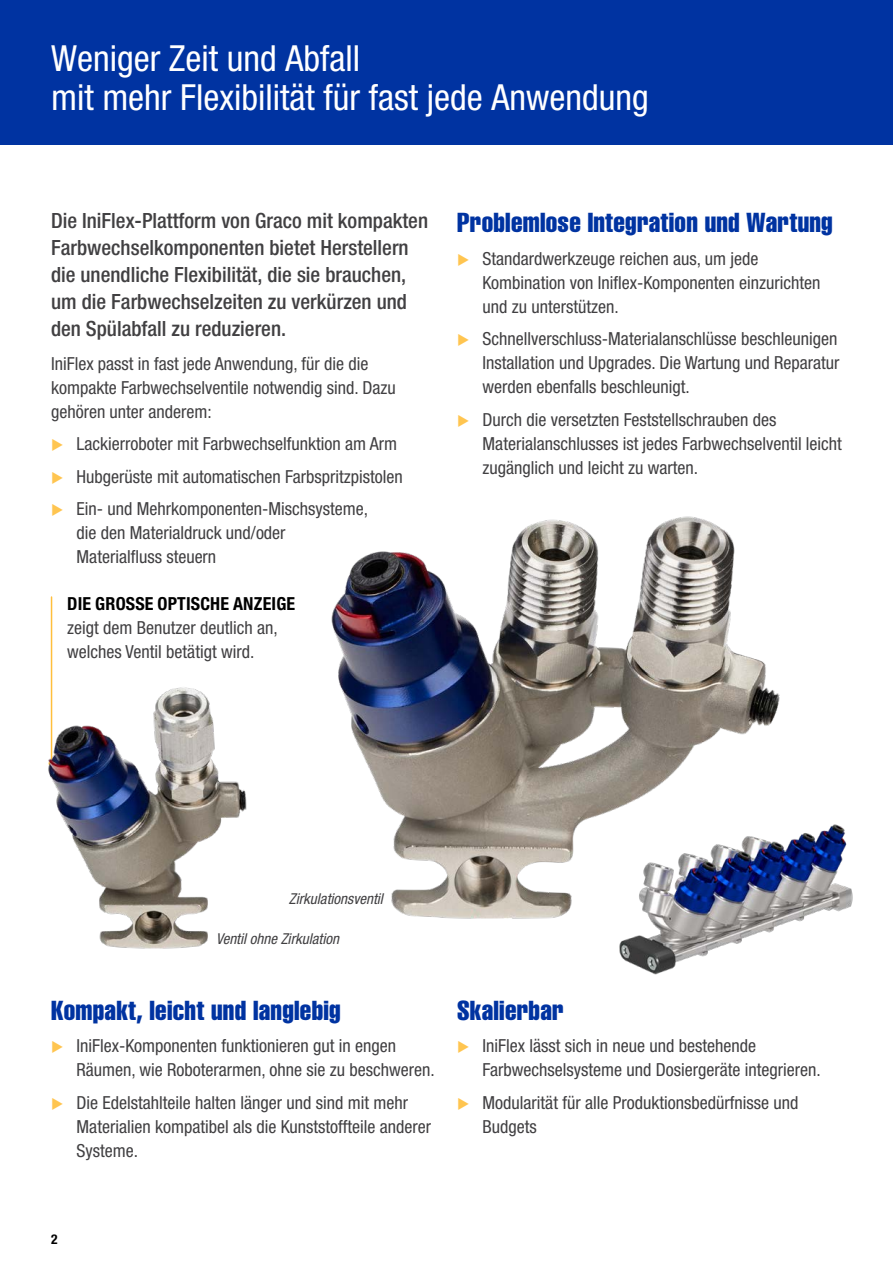
<style>
.page{position:relative;width:893px;height:1263px;background:#fff}
.page>*{position:absolute;margin:0;border:0;box-sizing:border-box;transform-origin:0 0}
.t1{font:condensed 36px/39px "Helvetica Neue LT Std";color:#fff}
.t2{font:27px "Helvetica LT Std Comp";letter-spacing:.01em;color:#0033a1}
.t3{font:500 condensed 21px/27px "Helvetica Neue LT Std";color:#414042}
.t4{font:condensed 18px/24px "Helvetica Neue LT Std";color:#414042}
.t5{font:700 condensed 18px "Helvetica Neue LT Std";letter-spacing:.01em;color:#000}
.t6{font:italic condensed 15px "Helvetica Neue LT Std";color:#414042}
.t7{font:700 condensed 13.5px "Helvetica Neue LT Std";color:#000}
</style>
<div class="page">
<div style="left:0;top:0;width:893px;height:144px;background:#0033a1"></div>
<hr style="left:51px;top:597px;width:1px;height:166px;background:#ffbf3c">
<img style="left:619px;top:824px;width:234px;height:151px">
<img style="left:332px;top:517px;width:447px;height:401px">
<img style="left:48px;top:686px;width:199px;height:262px">
<h1 class="t1" style="left:51px;top:39px;width:599px">Weniger Zeit und Abfall<br>mit mehr Flexibilität für fast jede Anwendung</h1>
<p class="t3" style="left:51px;top:206px;width:379px">Die IniFlex-Plattform von Graco mit kompakten Farbwechselkomponenten bietet Herstellern die unendliche Flexibilität, die sie brauchen, um die Farbwechselzeiten zu verkürzen und den Spülabfall zu reduzieren.</p>
<p class="t4" style="left:51px;top:351px;width:346px">IniFlex passt in fast jede Anwendung, für die die kompakte Farbwechselventile notwendig sind. Dazu gehören unter anderem:</p>
<p class="t4" style="left:77px;top:427px;width:328px;line-height:32.5px">Lackierroboter mit Farbwechselfunktion am Arm<br>Hubgerüste mit automatischen Farbspritzpistolen<br>Ein- und Mehrkomponenten-Mischsysteme,</p>
<p class="t4" style="left:77px;top:521px;width:211px">die den Materialdruck und/oder<br>Materialfluss steuern</p>
<p class="t5" style="left:67px;top:593px;width:229px">DIE GROSSE OPTISCHE ANZEIGE</p>
<p class="t4" style="left:67px;top:616px;width:212px">zeigt dem Benutzer deutlich an, welches Ventil betätigt wird.</p>
<h2 class="t2" style="left:457px;top:205px;width:377px">Problemlose Integration und Wartung</h2>
<p class="t4" style="left:483px;top:246px;width:339px">Standardwerkzeuge reichen aus, um jede<br>Kombination von Iniflex-Komponenten einzurichten und zu unterstützen.</p>
<p class="t4" style="left:483px;top:327px;width:358px;text-align:justify">Schnellverschluss-Materialanschlüsse beschleunigen Installation und Upgrades. Die Wartung und Reparatur werden ebenfalls beschleunigt.</p>
<p class="t4" style="left:483px;top:407px;width:361px">Durch die versetzten Feststellschrauben des<br>Materialanschlusses ist jedes Farbwechselventil leicht zugänglich und leicht zu warten.</p>
<p class="t6" style="left:289px;top:890px;width:96px">Zirkulationsventil</p>
<p class="t6" style="left:216px;top:930px;width:125px">Ventil ohne Zirkulation</p>
<h2 class="t2" style="left:51px;top:993px;width:291px">Kompakt, leicht und langlebig</h2>
<p class="t4" style="left:77px;top:1034px;width:360px">IniFlex-Komponenten funktionieren gut in engen<br>Räumen, wie Roboterarmen, ohne sie zu beschweren.</p>
<p class="t4" style="left:77px;top:1090px;width:356px">Die Edelstahlteile halten länger und sind mit mehr<br>Materialien kompatibel als die Kunststoffteile anderer<br>Systeme.</p>
<h2 class="t2" style="left:457px;top:993px;width:108px">Skalierbar</h2>
<p class="t4" style="left:483px;top:1034px;width:340px">IniFlex lässt sich in neue und bestehende<br>Farbwechselsysteme und Dosiergeräte integrieren.</p>
<p class="t4" style="left:483px;top:1090px;width:317px">Modularität für alle Produktionsbedürfnisse und<br>Budgets</p>
<p class="t7" style="left:51px;top:1231px;width:8px">2</p>
</div>
